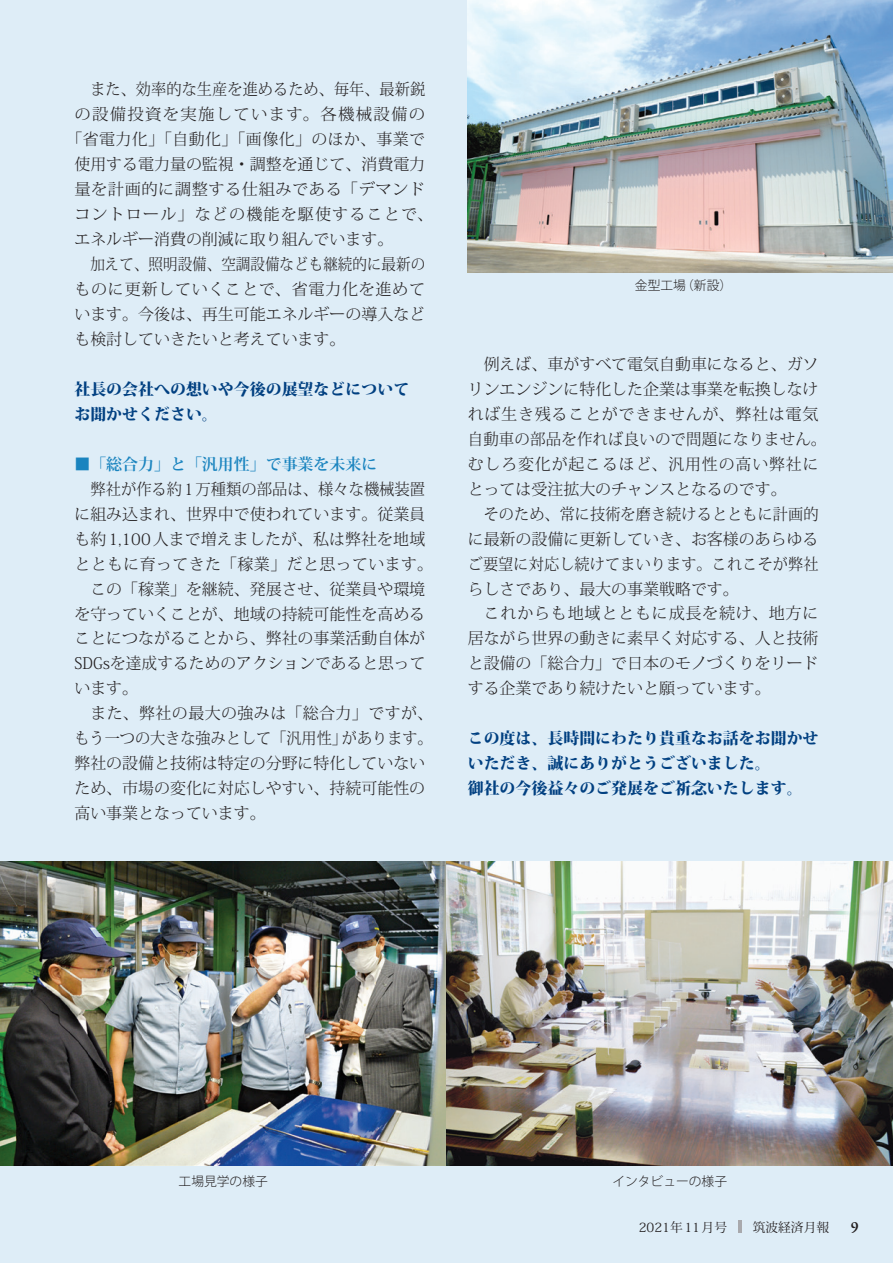
<style>
.page{position:relative;width:893px;height:1263px;background:#deedf7}
.page>*{position:absolute;margin:0;border:0;box-sizing:border-box;transform-origin:0 0}
.t1{font:300 15.9px/25px "Koz Min Pr 6 N";color:#231f20}
.t2{font:300 15.9px/25px "Koz Min Pr 6 N";color:#231f20;text-align:justify;scale:.95 1}
.t3{font:800 15.9px/25px "Koz Min Pr 6 N";color:#014081}
.t4{font:300 15.9px "Koz Min Pr 6 N";letter-spacing:.025em;color:#231f20}
.t5{font:300 15.9px "Koz Min Pr 6 N";letter-spacing:.03em;color:#231f20}
.t6{font:300 15.9px "Koz Min Pr 6 N";color:#231f20;scale:.91 1}
.t7{font:300 15.9px "Koz Min Pr 6 N";color:#231f20;scale:.96 1}
.t8{font:300 15.9px "Koz Min Pr 6 N";letter-spacing:.07em;color:#231f20}
.t9{font:300 15.9px "Koz Min Pr 6 N";letter-spacing:.04em;color:#231f20}
.t10{font:300 15.9px "Koz Min Pr 6 N";letter-spacing:.075em;color:#231f20}
.t11{font:700 15.9px "Koz Min Pr 6 N";color:#1a84bf}
.t12{font:600 15.9px "Garamond Premr Pro";color:#231f20}
.t13{font:300 12.75px "Koz Go Pr 6 N";color:#231f20}
.t14{font:12.75px "Koz Min Pr 6 N";color:#231f20}
.s1{font-weight:300}
</style>
<div class="page">
<img style="left:468px;top:0;width:425px;height:272px">
<img style="left:0;top:861px;width:893px;height:305px">
<svg style="left:738px;top:1220px;width:3px;height:13px"></svg>
<p class="t2" style="left:90px;top:77px;width:354px">また、効率的な生産を進めるため、毎年、最新鋭</p>
<p class="t10" style="left:74px;top:105px;width:352px">の設備投資を実施しています。各機械設備の</p>
<p class="t4" style="left:66px;top:130px;width:360px">「省電力化」「自動化」「画像化」のほか、事業で</p>
<p class="t1" style="left:74px;top:152px;width:352px">使用する電力量の監視・調整を通じて、消費電力</p>
<p class="t5" style="left:74px;top:180px;width:352px">量を計画的に調整する仕組みである「デマンド</p>
<p class="t8" style="left:74px;top:205px;width:360px">コントロール」などの機能を駆使することで、</p>
<p class="t1" style="left:74px;top:227px;width:320px">エネルギー消費の削減に取り組んでいます。</p>
<p class="t6" style="left:90px;top:255px;width:370px">加えて、照明設備、空調設備なども継続的に最新の</p>
<p class="t9" style="left:74px;top:280px;width:352px">ものに更新していくことで、省電力化を進めて</p>
<p class="t1" style="left:74px;top:302px;width:352px">います。今後は、再生可能エネルギーの導入など</p>
<p class="t1" style="left:74px;top:327px;width:273px">も検討していきたいと考えています。</p>
<p class="t3" style="left:74px;top:377px;width:336px">社長の会社への想いや今後の展望などについてお聞かせください。</p>
<p class="t11" style="left:74px;top:455px;width:304px">■<span class="s1">「</span>総合力」と「汎用性」で事業を未来に</p>
<p class="t7" style="left:90px;top:480px;width:350px">弊社が作る約1万種類の部品は、様々な機械装置</p>
<p class="t1" style="left:74px;top:501px;width:352px">に組み込まれ、世界中で使われています。従業員</p>
<p class="t1" style="left:74px;top:526px;width:352px">も約1,100人まで増えましたが、私は弊社を地域</p>
<p class="t4" style="left:74px;top:555px;width:360px">とともに育ってきた「稼業」だと思っています。</p>
<p class="t1" style="left:74px;top:576px;width:352px">　この「稼業」を継続、発展させ、従業員や環境</p>
<p class="t1" style="left:74px;top:601px;width:352px">を守っていくことが、地域の持続可能性を高める</p>
<p class="t1" style="left:74px;top:626px;width:352px">ことにつながることから、弊社の事業活動自体が</p>
<p class="t1" style="left:74px;top:651px;width:352px">SDGsを達成するためのアクションであると思って</p>
<p class="t1" style="left:74px;top:676px;width:65px">います。</p>
<p class="t5" style="left:90px;top:705px;width:344px">また、弊社の最大の強みは「総合力」ですが、</p>
<p class="t2" style="left:74px;top:726px;width:379px">もう一つの大きな強みとして「汎用性」があります。</p>
<p class="t1" style="left:74px;top:751px;width:352px">弊社の設備と技術は特定の分野に特化していない</p>
<p class="t1" style="left:74px;top:776px;width:352px">ため、市場の変化に対応しやすい、持続可能性の</p>
<p class="t1" style="left:74px;top:801px;width:193px">高い事業となっています。</p>
<p class="t13" style="left:635px;top:279px;width:99px">金型工場（新設）</p>
<p class="t1" style="left:468px;top:352px;width:360px;text-indent:16px">例えば、車がすべて電気自動車になると、ガソリンエンジンに特化した企業は事業を転換しなければ生き残ることができませんが、弊社は電気自動車の部品を作れば良いので問題になりません。むしろ変化が起こるほど、汎用性の高い弊社にとっては受注拡大のチャンスとなるのです。</p>
<p class="t2" style="left:468px;top:501px;width:371px;text-indent:16px">そのため、常に技術を磨き続けるとともに計画的に最新の設備に更新していき、お客様のあらゆるご要望に対応し続けてまいります。これこそが弊社らしさであり、最大の事業戦略です。</p>
<p class="t1" style="left:468px;top:601px;width:352px;text-align:justify;text-indent:16px">これからも地域とともに成長を続け、地方に居ながら世界の動きに素早く対応する、人と技術と設備の「総合力」で日本のモノづくりをリードする企業であり続けたいと願っています。</p>
<p class="t3" style="left:468px;top:726px;width:352px">この度は、長時間にわたり貴重なお話をお聞かせいただき、誠にありがとうございました。<br>御社の今後益々のご発展をご祈念いたします。</p>
<p class="t13" style="left:179px;top:1174px;width:91px">工場見学の様子</p>
<p class="t13" style="left:612px;top:1174px;width:116px">インタビューの様子</p>
<p class="t14" style="left:639px;top:1220px;width:192px">2021年 11月号　　筑波経済月報</p>
<p class="t12" style="left:851px;top:1217px;width:9px">9</p>
</div>
